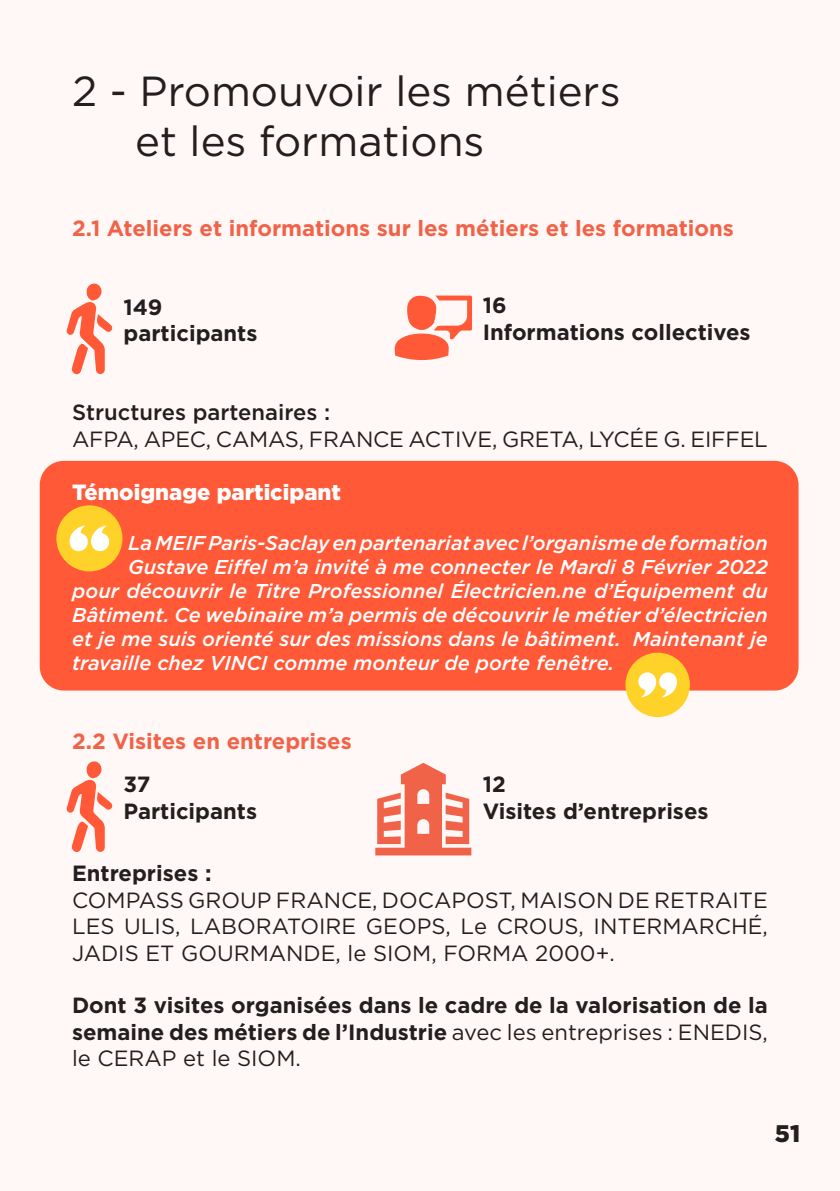
<style>
.page{position:relative;width:840px;height:1191px;background:#fff}
.page>*{position:absolute;margin:0;border:0;box-sizing:border-box;transform-origin:0 0}
.t1{font:42px "Gotham";color:#231f20}
.t2{font:900 24px "Gotham";color:#231f20}
.t3{font:700 22px/26.4px "Gotham";color:#231f20;text-align:justify}
.t4{font:22px/26.4px "Gotham";color:#231f20;text-align:justify}
.t5{font:700 22px "Gotham";color:#f16348}
.t6{font:500 22px "Gotham";color:#231f20}
.t7{font:900 22px "Gotham";color:#fff}
.t8{font:italic 500 20px "Gotham";color:#fff}
.s1{font-weight:400}
</style>
<div class="page">
<div style="left:0;top:0;width:839px;height:1191px;background:#fff5f3"></div>
<div style="left:40px;top:461px;width:758px;height:229px;background:#ff5938;border-radius:24px"></div>
<div style="left:56px;top:505px;width:66px;height:66px;background:#ffd229;border-radius:50%"></div>
<svg style="left:70px;top:525px;width:39px;height:26px"></svg>
<div style="left:625px;top:652px;width:64px;height:65px;background:#ffd229;border-radius:50%"></div>
<svg style="left:638px;top:672px;width:38px;height:25px"></svg>
<svg style="left:66px;top:283px;width:46px;height:91px"></svg>
<svg style="left:394px;top:295px;width:77px;height:65px"></svg>
<svg style="left:66px;top:761px;width:46px;height:91px"></svg>
<svg style="left:375px;top:763px;width:96px;height:92px"></svg>
<p class="t1" style="left:72px;top:64px;width:549px">2 - Promouvoir les métiers</p>
<p class="t1" style="left:135px;top:115px;width:350px">et les formations</p>
<p class="t5" style="left:72px;top:213px;width:663px">2.1 Ateliers et informations sur les métiers et les formations</p>
<p class="t3" style="left:123px;top:294px;width:40px">149</p>
<p class="t3" style="left:123px;top:320px;width:135px">participants</p>
<p class="t3" style="left:482px;top:292px;width:25px">16</p>
<p class="t3" style="left:482px;top:318px;width:269px">Informations collectives</p>
<p class="t6" style="left:72px;top:398px;width:259px">Structures partenaires :</p>
<p class="t4" style="left:72px;top:425px;width:697px">AFPA, APEC, CAMAS, FRANCE ACTIVE, GRETA, LYCÉE G. EIFFEL</p>
<p class="t7" style="left:72px;top:477px;width:270px">Témoignage participant</p>
<p class="t8" style="left:128px;top:530px;width:641px">La MEIF Paris-Saclay en partenariat avec l’organisme de formation</p>
<p class="t8" style="left:128px;top:554px;width:641px">Gustave Eiffel m’a invité à me connecter le Mardi 8 Février 2022</p>
<p class="t8" style="left:72px;top:578px;width:697px">pour découvrir le Titre Professionnel Électricien.ne d’Équipement du</p>
<p class="t8" style="left:72px;top:602px;width:697px">Bâtiment. Ce webinaire m’a permis de découvrir le métier d’électricien</p>
<p class="t8" style="left:72px;top:626px;width:697px">et je me suis orienté sur des missions dans le bâtiment. Maintenant je</p>
<p class="t8" style="left:72px;top:650px;width:543px">travaille chez VINCI comme monteur de porte fenêtre.</p>
<p class="t5" style="left:72px;top:727px;width:281px">2.2 Visites en entreprises</p>
<p class="t3" style="left:123px;top:771px;width:28px">37</p>
<p class="t3" style="left:123px;top:797px;width:135px">Participants</p>
<p class="t3" style="left:482px;top:771px;width:24px">12</p>
<p class="t3" style="left:482px;top:797px;width:227px">Visites d’entreprises</p>
<p class="t3" style="left:72px;top:860px;width:141px">Entreprises :</p>
<p class="t4" style="left:72px;top:886px;width:697px">COMPASS GROUP FRANCE, DOCAPOST, MAISON DE RETRAITE LES ULIS, LABORATOIRE GEOPS, Le CROUS, INTERMARCHÉ, JADIS ET GOURMANDE, le SIOM, FORMA 2000+.</p>
<p class="t3" style="left:72px;top:992px;width:697px">Dont 3 visites organisées dans le cadre de la valorisation de la semaine des métiers de l’Industrie <span class="s1">avec les entreprises : ENEDIS, le CERAP et le SIOM.</span></p>
<p class="t2" style="left:774px;top:1117px;width:27px">51</p>
</div>
